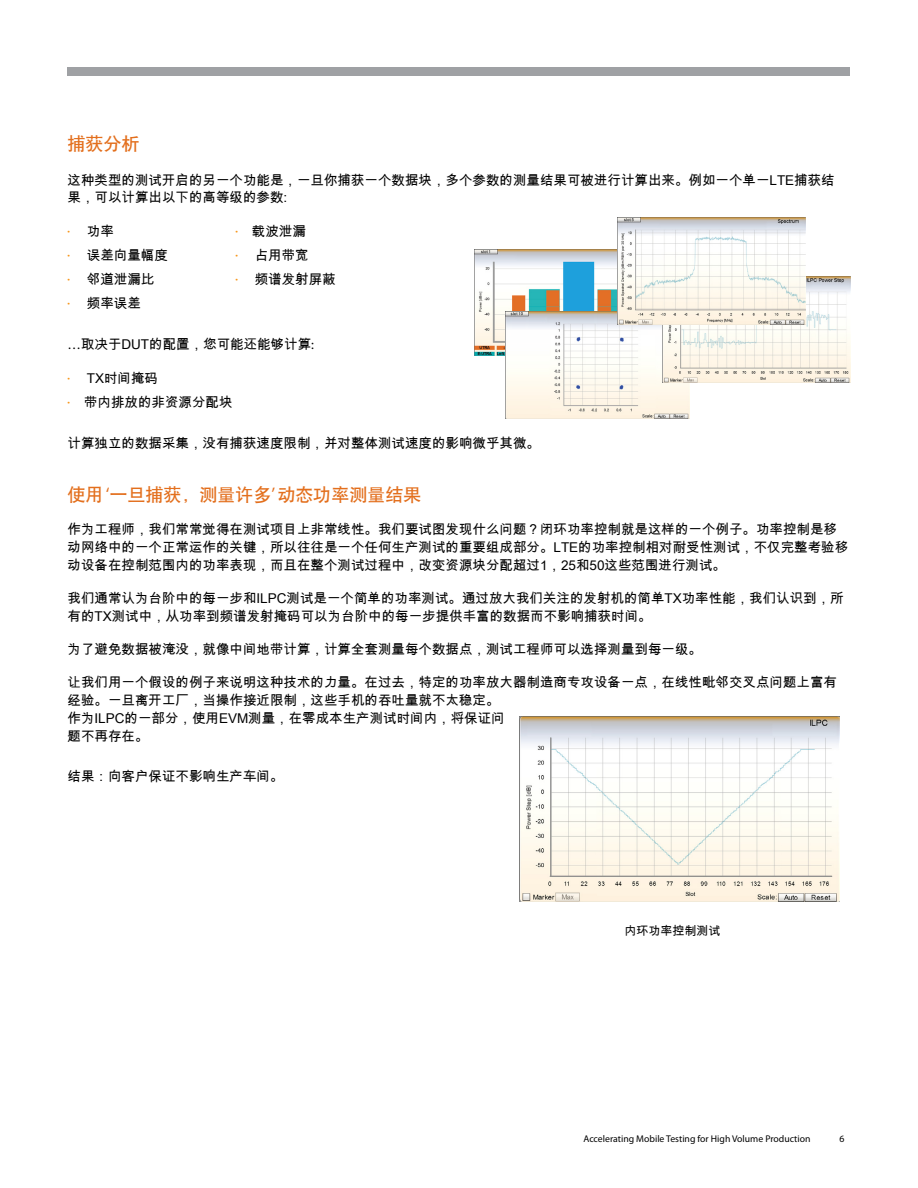
<style>
.page{position:relative;width:918px;height:1188px;background:#fff}
.page>*{position:absolute;margin:0;border:0;box-sizing:border-box;transform-origin:0 0}
.t1{font:18px "H Yb 1 gj";color:#e36f1d}
.t2{font:13.5px/18px "Arial Unicode MS";color:#000}
.t3{font:12px "Arial Unicode MS";color:#000}
.t4{font:9.75px "Myriad Pro";color:#000}
.s1{font-family:"Myriad Pro";font-size:9px;color:#f8971c}
.s2{font-family:"Myriad Pro"}
</style>
<div class="page">
<div style="left:68px;top:68px;width:782px;height:8px;background:#9fa1a4"></div>
<img style="left:475px;top:249px;width:142px;height:107px">
<img style="left:505px;top:312px;width:185px;height:106px">
<img style="left:662px;top:276px;width:188px;height:107px">
<img style="left:617px;top:218px;width:188px;height:106px">
<img style="left:520px;top:716px;width:320px;height:186px">
<h1 class="t1" style="left:68px;top:134px;width:73px">捕获分析</h1>
<p class="t2" style="left:68px;top:170px;width:769px">这种类型的测试开启的另一个功能是，一旦你捕获一个数据块，多个参数的测量结果可被进行计算出来。例如一个单一LTE捕获结果，可以计算出以下的高等级的参数:</p>
<p class="t2" style="left:68px;top:221px;width:48px"><span class="s1">•</span> 功率</p>
<p class="t2" style="left:68px;top:245px;width:102px"><span class="s1">•</span> 误差向量幅度</p>
<p class="t2" style="left:68px;top:269px;width:88px"><span class="s1">•</span> 邻道泄漏比</p>
<p class="t2" style="left:68px;top:293px;width:75px"><span class="s1">•</span> 频率误差</p>
<p class="t2" style="left:68px;top:335px;width:248px"><span class="s2">…</span>取决于DUT的配置，您可能还能够计算<span class="s2">:</span></p>
<p class="t2" style="left:68px;top:368px;width:92px"><span class="s1">•</span> TX时间掩码</p>
<p class="t2" style="left:68px;top:392px;width:166px"><span class="s1">•</span> 带内排放的非资源分配块</p>
<p class="t2" style="left:68px;top:434px;width:474px">计算独立的数据采集，没有捕获速度限制，并对整体测试速度的影响微乎其微。</p>
<h1 class="t1" style="left:68px;top:485px;width:356px">使用 <span class="s2">‘</span>一旦捕获，测量许多<span class="s2">’</span> 动态功率测量结果</h1>
<p class="t2" style="left:68px;top:520px;width:782px">作为工程师，我们常常觉得在测试项目上非常线性。我们要试图发现什么问题？闭环功率控制就是这样的一个例子。功率控制是移动网络中的一个正常运作的关键，所以往往是一个任何生产测试的重要组成部分。LTE的功率控制相对耐受性测试，不仅完整考验移动设备在控制范围内的功率表现，而且在整个测试过程中，改变资源块分配超过1，25和50这些范围进行测试。</p>
<p class="t2" style="left:68px;top:589px;width:778px">我们通常认为台阶中的每一步和ILPC测试是一个简单的功率测试。通过放大我们关注的发射机的简单TX功率性能，我们认识到，所有的TX测试中，从功率到频谱发射掩码可以为台阶中的每一步提供丰富的数据而不影响捕获时间。</p>
<p class="t2" style="left:68px;top:640px;width:636px">为了避免数据被淹没，就像中间地带计算，计算全套测量每个数据点，测试工程师可以选择测量到每一级。</p>
<p class="t2" style="left:68px;top:673px;width:771px">让我们用一个假设的例子来说明这种技术的力量。在过去，特定的功率放大器制造商专攻设备一点，在线性毗邻交叉点问题上富有经验。一旦离开工厂，当操作接近限制，这些手机的吞吐量就不太稳定。<br>作为ILPC的一部分，使用EVM测量，在零成本生产测试时间内，将保证问<br>题不再存在。</p>
<p class="t2" style="left:68px;top:767px;width:217px">结果：向客户保证不影响生产车间。</p>
<p class="t2" style="left:235px;top:222px;width:72px"><span class="s1">•</span> 载波泄漏</p>
<p class="t2" style="left:235px;top:246px;width:75px"><span class="s1">•</span> 占用带宽</p>
<p class="t2" style="left:235px;top:270px;width:102px"><span class="s1">•</span> 频谱发射屏蔽</p>
<p class="t3" style="left:625px;top:922px;width:97px">内环功率控制测试</p>
<p class="t4" style="left:584px;top:1132px;width:229px">Accelerating Mobile Testing for High Volume Production</p>
<p class="t4" style="left:839px;top:1133px;width:7px">6</p>
</div>
